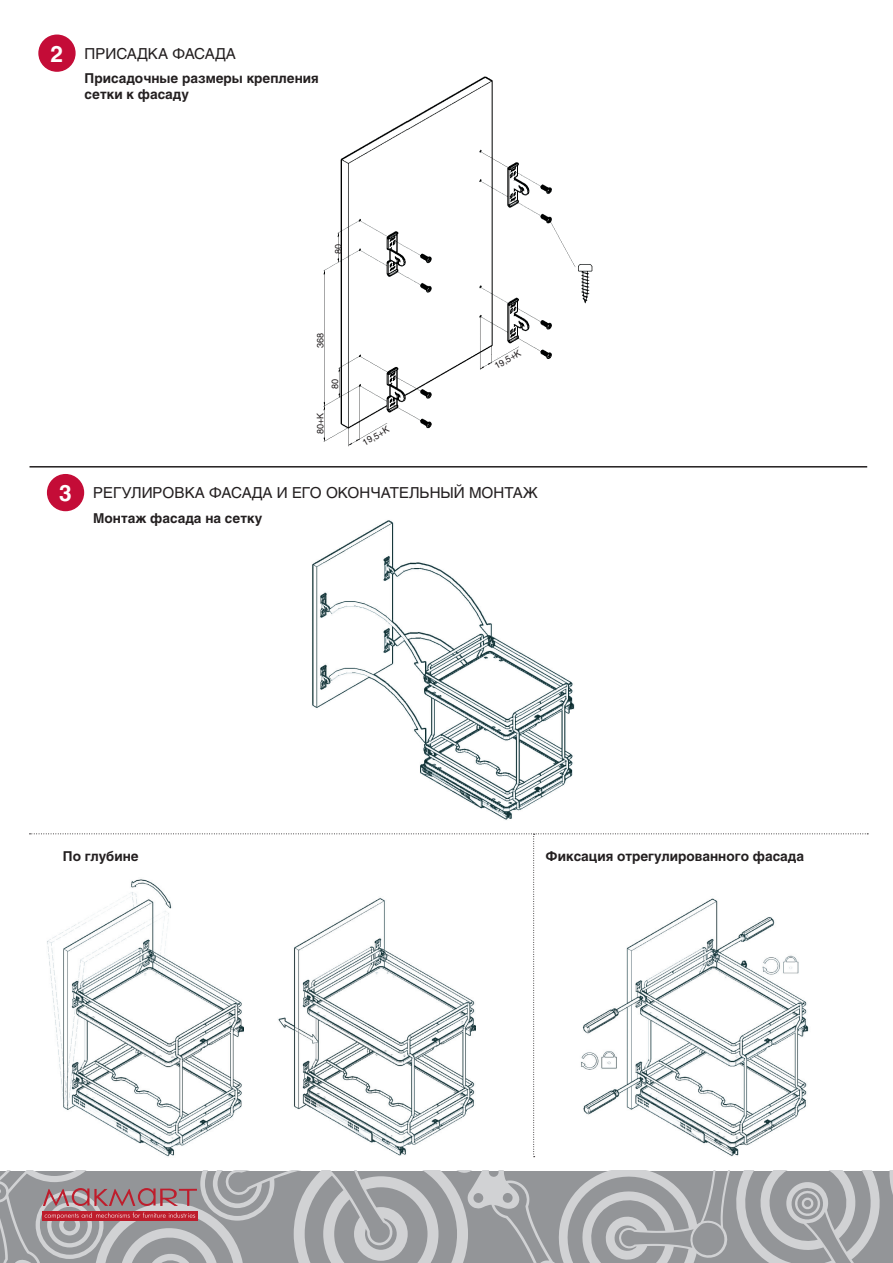
<style>
.page{position:relative;width:893px;height:1263px;background:#fff}
.page>*{position:absolute;margin:0;border:0;box-sizing:border-box;transform-origin:0 0}
.t1{font:15px "Helios";color:#231f20}
.t2{font:700 13.5px/16.2px "Helios";color:#231f20}
.t3{font:9px "Helios";color:#231f20}
.s1{font-weight:700;font-size:22.5px;color:#fff}
</style>
<div class="page">
<svg style="left:888px;top:1171px;width:5px;height:92px"></svg>
<svg style="left:0;top:1171px;width:881px;height:92px;background:#a6a3a6"></svg>
<div style="left:39px;top:35px;width:36px;height:36px;background:#c40c37;border-radius:50%"></div>
<div style="left:38px;top:35px;width:38px;height:37px;border:2px solid #c40c37;border-radius:50%"></div>
<div style="left:48px;top:475px;width:35px;height:35px;background:#c40c37;border-radius:50%"></div>
<div style="left:47px;top:474px;width:37px;height:37px;border:2px solid #c40c37;border-radius:50%"></div>
<img style="left:312px;top:520px;width:263px;height:300px">
<img style="left:323px;top:76px;width:270px;height:371px">
<svg style="left:30px;top:833px;width:838px;height:324px"></svg>
<img style="left:277px;top:897px;width:199px;height:260px">
<img style="left:46px;top:878px;width:198px;height:279px">
<img style="left:577px;top:897px;width:234px;height:260px">
<hr style="left:30px;top:466px;width:837px;height:1px;background:#231f20">
<p class="t1" style="left:51px;top:45px;width:56px"><span class="s1">2</span> Приса</p>
<p class="t1" style="left:137px;top:45px;width:47px">дка фаса</p>
<p class="t1" style="left:215px;top:45px;width:21px">да</p>
<p class="t2" style="left:85px;top:70px;width:236px">Присадочные размеры крепления сетки к фасаду</p>
<p class="t3" style="left:333px;top:254px;width:12px;rotate:-90deg">80</p>
<p class="t3" style="left:315px;top:348px;width:17px;rotate:-90deg">368</p>
<p class="t3" style="left:330px;top:389px;width:12px;rotate:-90deg">80</p>
<p class="t3" style="left:315px;top:434px;width:23px;rotate:-90deg">80+К</p>
<p class="t3" style="left:361px;top:439px;width:31px;rotate:-30deg">19,5+К</p>
<p class="t3" style="left:492px;top:362px;width:31px;rotate:-30deg">19,5+К</p>
<p class="t1" style="left:59px;top:484px;width:94px"><span class="s1">3</span> регулиро</p>
<p class="t1" style="left:174px;top:484px;width:47px">вка фаса</p>
<p class="t1" style="left:252px;top:484px;width:86px">да и его окон</p>
<p class="t1" style="left:370px;top:484px;width:111px">чательный монтаж</p>
<p class="t2" style="left:93px;top:510px;width:171px">Монтаж фасада на сетку</p>
<p class="t2" style="left:63px;top:848px;width:77px">По глубине</p>
<p class="t2" style="left:546px;top:848px;width:260px">Фиксация отрегулированного фасада</p>
</div>
